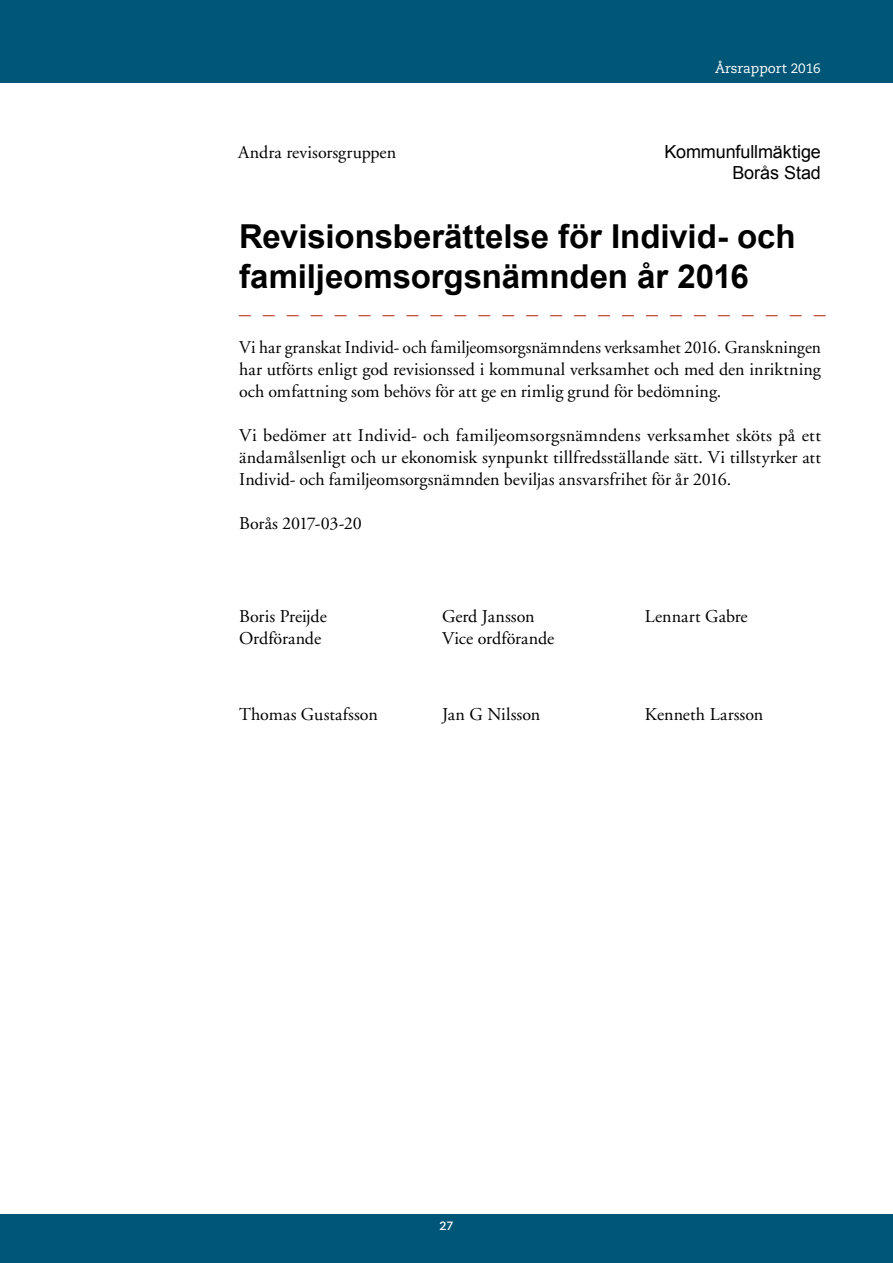
<style>
.page{position:relative;width:893px;height:1263px;background:#fff}
.page>*{position:absolute;margin:0;border:0;box-sizing:border-box;transform-origin:0 0}
.t1{font:700 33px/39.6px "Arial";letter-spacing:-.005em;color:#000}
.t2{font:18px/21.9px "Adobe Garamond";color:#000;text-align:justify}
.t3{font:18px/21.6px "Arial";letter-spacing:-.005em;color:#000;text-align:right}
.t4{font:13.5px "Caecilia LT Std";color:#fff}
.t5{font:700 12px "Caecilia LT Std";color:#fff}
</style>
<div class="page">
<div style="left:0;top:0;width:893px;height:83px;background:#005677"></div>
<div style="left:0;top:1214px;width:893px;height:49px;background:#005677"></div>
<svg style="left:239px;top:315px;width:587px;height:1px"></svg>
<p class="t2" style="left:238px;top:142px;width:159px">Andra revisorsgruppen</p>
<p class="t4" style="left:715px;top:60px;width:107px">Årsrapport 2016</p>
<p class="t3" style="left:664px;top:141px;width:158px">Kommunfullmäktige<br>Borås Stad</p>
<h1 class="t1" style="left:239px;top:217px;width:558px">Revisionsberättelse för Individ- och familjeomsorgsnämnden år 2016</h1>
<p class="t2" style="left:239px;top:337px;width:583px">Vi har granskat Individ- och familjeomsorgsnämndens verksamhet 2016. Granskningen har utförts enligt god revisionssed i kommunal verksamhet och med den inriktning och omfattning som behövs för att ge en rimlig grund för bedömning.</p>
<p class="t2" style="left:239px;top:425px;width:583px">Vi bedömer att Individ- och familjeomsorgsnämndens verksamhet sköts på ett ändamålsenligt och ur ekonomisk synpunkt tillfredsställande sätt. Vi tillstyrker att Individ- och familjeomsorgsnämnden beviljas ansvarsfrihet för år 2016.</p>
<p class="t2" style="left:239px;top:512px;width:124px">Borås 2017-03-20</p>
<p class="t2" style="left:239px;top:606px;width:89px">Boris Preijde<br>Ordförande</p>
<p class="t2" style="left:442px;top:606px;width:114px">Gerd Jansson<br>Vice ordförande</p>
<p class="t2" style="left:239px;top:704px;width:140px">Thomas Gustafsson</p>
<p class="t2" style="left:442px;top:704px;width:100px">Jan G Nilsson</p>
<p class="t2" style="left:645px;top:606px;width:104px">Lennart Gabre</p>
<p class="t2" style="left:645px;top:704px;width:120px">Kenneth Larsson</p>
<p class="t5" style="left:439px;top:1218px;width:16px">27</p>
</div>
